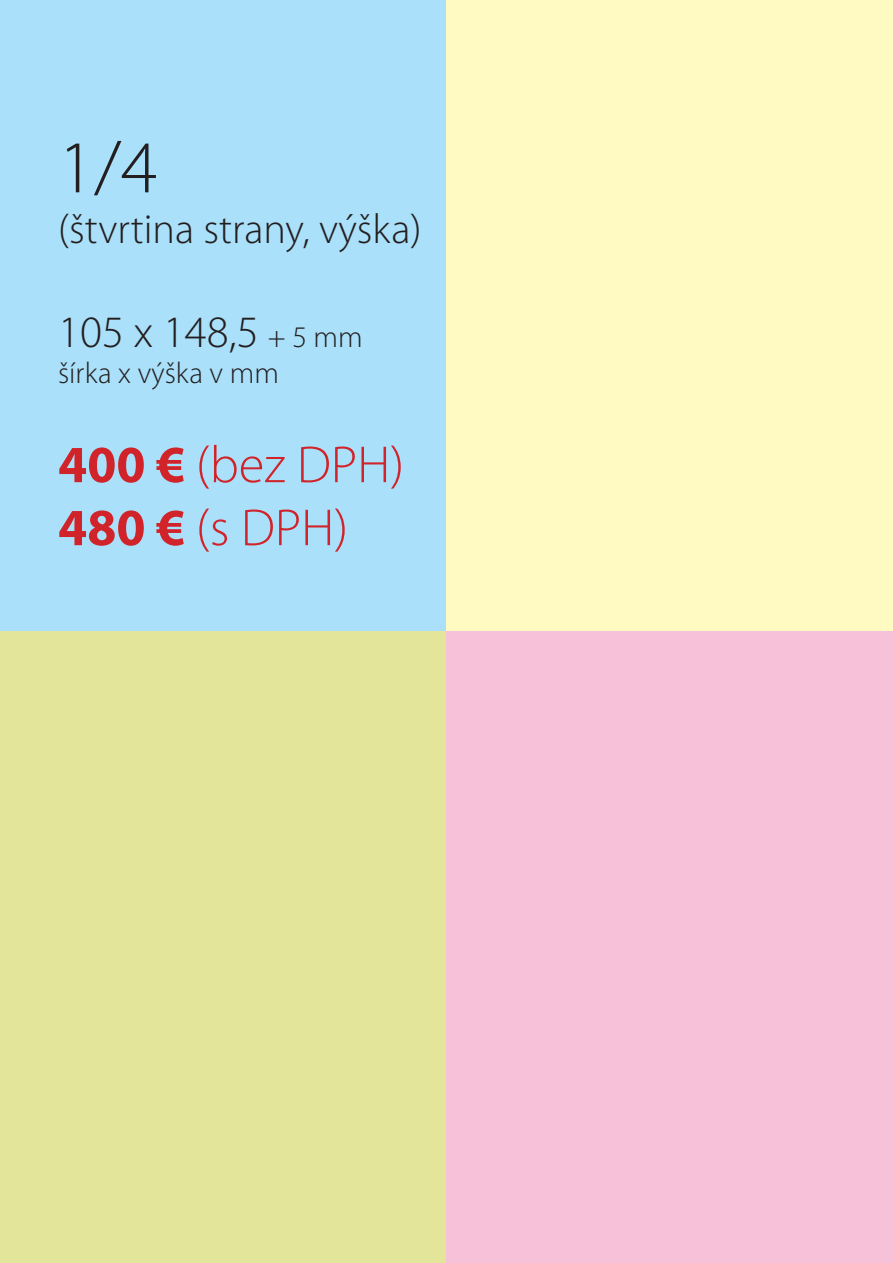
<style>
.page{position:relative;width:893px;height:1263px;background:#fff}
.page>*{position:absolute;margin:0;border:0;box-sizing:border-box;transform-origin:0 0}
.t1{font:300 75px "Myriad Pro";color:#231f20}
.t2{font:300 52.5px "Myriad Pro";color:#d1232a}
.t3{font:300 45px "Myriad Pro";color:#231f20}
.t4{font:300 42px "Myriad Pro";color:#231f20}
.t5{font:300 30px "Myriad Pro";color:#231f20}
.s1{font-size:30px}
.s2{font-weight:700}
</style>
<div class="page">
<div style="left:0;top:0;width:446px;height:631px;background:#aae0f9"></div>
<div style="left:446px;top:0;width:447px;height:631px;background:#fffac1"></div>
<div style="left:0;top:631px;width:446px;height:632px;background:#e3e59a"></div>
<div style="left:446px;top:631px;width:447px;height:632px;background:#f7c1d9"></div>
<p class="t1" style="left:58px;top:126px;width:101px">1/4</p>
<p class="t4" style="left:58px;top:206px;width:365px">(štvrtina strany, výška)</p>
<p class="t3" style="left:58px;top:307px;width:306px">105 x 148,5 <span class="s1">+ 5 mm</span></p>
<p class="t5" style="left:58px;top:357px;width:222px">šírka x výška v mm</p>
<p class="t2" style="left:58px;top:436px;width:348px"><span class="s2">400 €</span> (bez DPH)</p>
<p class="t2" style="left:58px;top:499px;width:292px"><span class="s2">480 €</span> (s DPH)</p>
</div>
